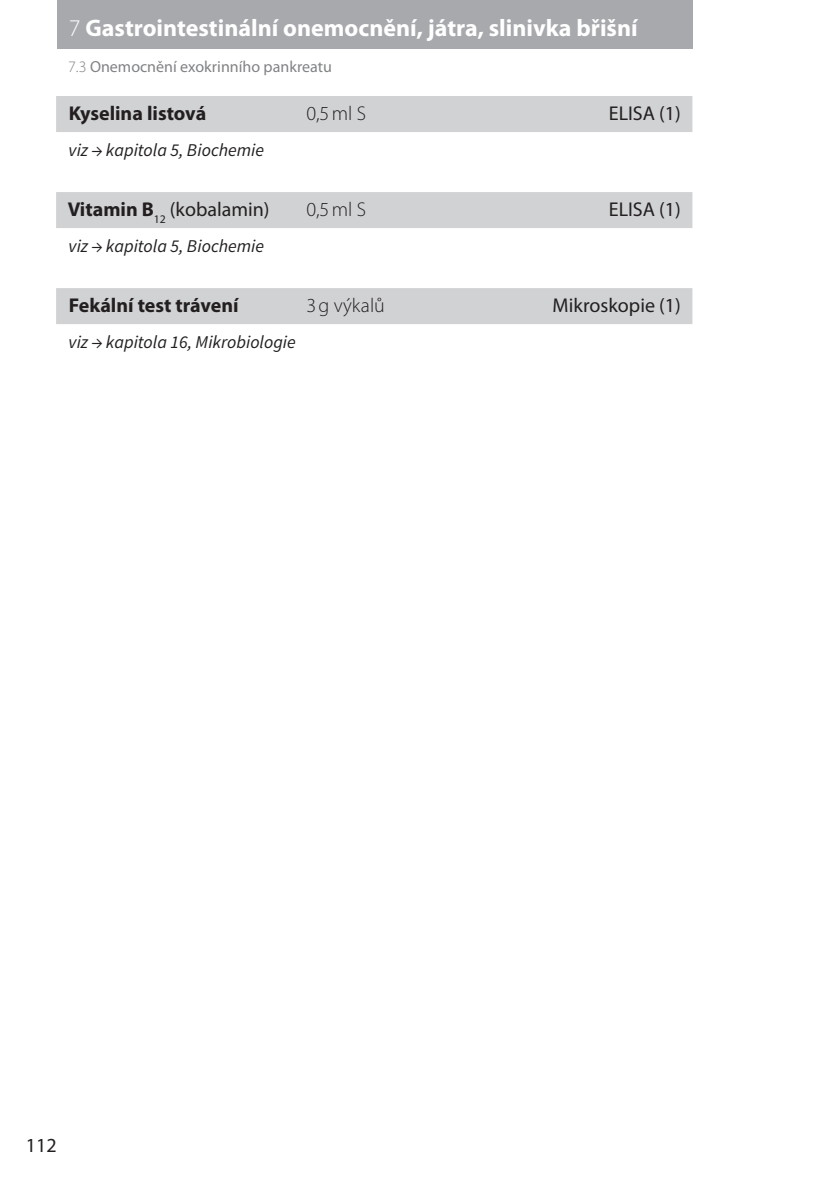
<style>
.page{position:relative;width:840px;height:1191px;background:#fff}
.page>*{position:absolute;margin:0;border:0;box-sizing:border-box;transform-origin:0 0}
.t1{font:700 24px "Myriad Pro";color:#fff}
.vyšetření___hlavička{font:20px "Myriad Pro";color:#231f20}
.vyšetření___hlavička-2{font:700 20px "Myriad Pro";color:#231f20}
.vyšetření___hlavička-3{font:300 20px "Myriad Pro";letter-spacing:.005em;color:#231f20}
.vyšetření___základní{font:italic 18px "Source Sans Pro";color:#231f20}
.horní_podlišta{font:16px "Myriad Pro";color:#808285}
.s1{font-weight:300}
.s2{font-weight:700}
</style>
<div class="page">
<div style="left:57px;top:0;width:635px;height:48px;background:#a8a9ad"></div>
<div style="left:56px;top:96px;width:636px;height:36px;background:#d1d2d4"></div>
<div style="left:56px;top:192px;width:636px;height:36px;background:#d1d2d4"></div>
<div style="left:56px;top:288px;width:636px;height:36px;background:#d1d2d4"></div>
<h1 class="t1" style="left:69px;top:12px;width:570px"><span class="s1">7</span> Gastrointestinální onemocnění, játra, slinivka břišní</h1>
<p class="horní_podlišta" style="left:68px;top:57px;width:265px"><span class="s1">7.3</span> Onemocnění exokrinního pankreatu</p>
<p class="vyšetření___hlavička-2" style="left:69px;top:100px;width:139px">Kyselina listová</p>
<p class="vyšetření___hlavička-3" style="left:306px;top:101px;width:61px">0,5ml S</p>
<p class="vyšetření___hlavička" style="left:608px;top:101px;width:74px">ELISA (1)</p>
<p class="vyšetření___základní" style="left:69px;top:139px;width:197px">viz → kapitola 5, Biochemie</p>
<p class="vyšetření___hlavička" style="left:68px;top:197px;width:203px"><span class="s2">Vitamin B</span><sub>12</sub> (kobalamin)</p>
<p class="vyšetření___hlavička-3" style="left:306px;top:197px;width:61px">0,5ml S</p>
<p class="vyšetření___hlavička" style="left:608px;top:197px;width:74px">ELISA (1)</p>
<p class="vyšetření___základní" style="left:69px;top:235px;width:197px">viz → kapitola 5, Biochemie</p>
<p class="vyšetření___hlavička-2" style="left:69px;top:292px;width:171px">Fekální test trávení</p>
<p class="vyšetření___hlavička-3" style="left:306px;top:293px;width:80px">3g výkalů</p>
<p class="vyšetření___hlavička" style="left:552px;top:293px;width:130px">Mikroskopie (1)</p>
<p class="vyšetření___základní" style="left:69px;top:331px;width:229px">viz → kapitola 16, Mikrobiologie</p>
<p class="vyšetření___hlavička" style="left:26px;top:1133px;width:32px">112</p>
</div>
